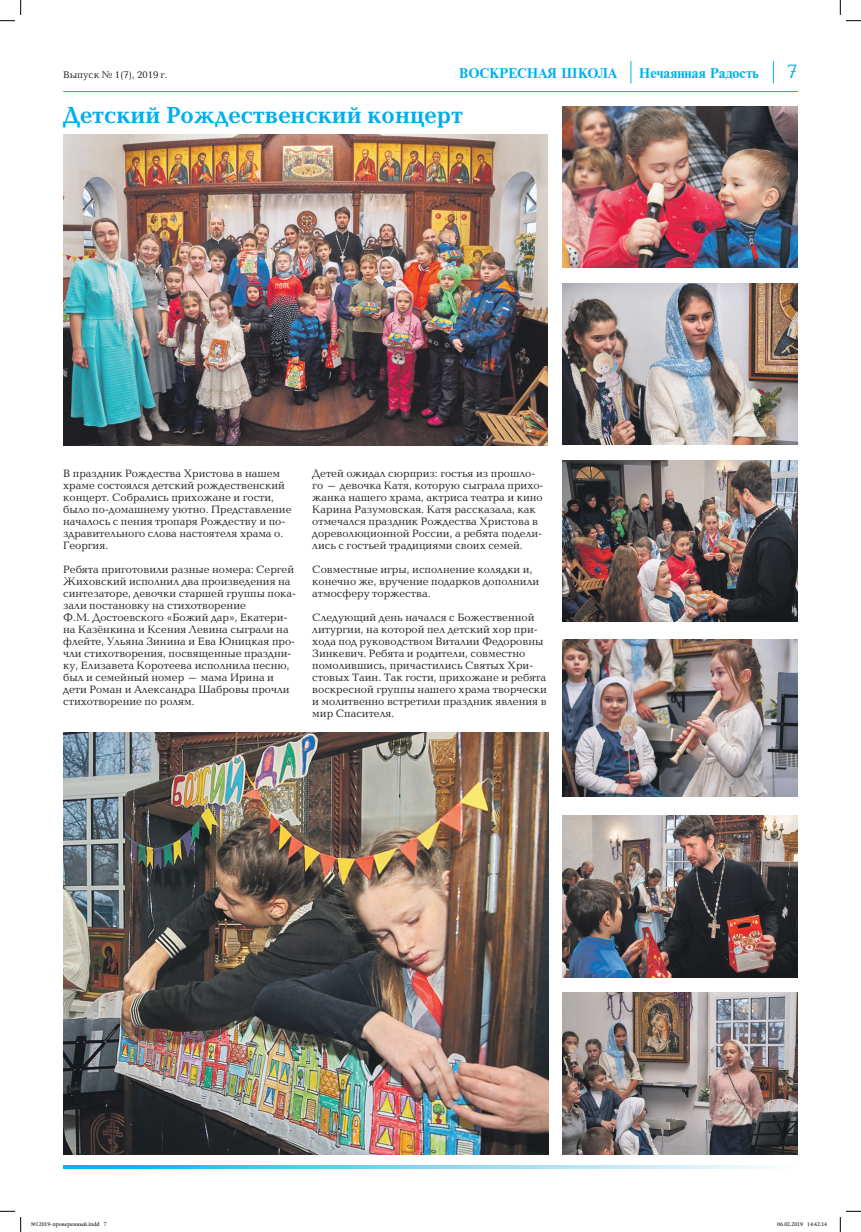
<style>
.page{position:relative;width:861px;height:1232px;background:#fff}
.page>*{position:absolute;margin:0;border:0;box-sizing:border-box;transform-origin:0 0}
.t1{font:700 24px "Baltica C";color:#00aeef}
.t2{font:20px "Baltica C";color:#00aeef}
.t3{font:700 14px "Newton CTT";color:#00b1ec}
.t4{font:700 14px "Newton CTT";color:#00aeef}
.t5{font:11px/12px "Baltica C";color:#231f20}
.t6{font:10px "Baltica C";color:#231f20}
.t7{font:6px "Minion Pro";color:#000}
</style>
<div class="page">
<hr style="left:63px;top:91px;width:734px;height:1px;background:#00aeef">
<svg style="left:773px;top:61px;width:1px;height:22px"></svg>
<svg style="left:630px;top:61px;width:1px;height:22px"></svg>
<svg style="left:63px;top:1166px;width:708px;height:3px;background:#7bd5ef"></svg>
<img style="left:63px;top:733px;width:485px;height:422px">
<img style="left:63px;top:134px;width:484px;height:311px">
<img style="left:563px;top:106px;width:234px;height:162px">
<img style="left:563px;top:283px;width:234px;height:162px">
<img style="left:563px;top:460px;width:234px;height:161px">
<img style="left:563px;top:640px;width:234px;height:157px">
<img style="left:563px;top:816px;width:234px;height:161px">
<img style="left:563px;top:993px;width:234px;height:161px">
<svg style="left:0;top:0;width:21px;height:21px"></svg>
<svg style="left:0;top:1211px;width:21px;height:21px"></svg>
<svg style="left:839px;top:0;width:22px;height:21px"></svg>
<svg style="left:839px;top:1211px;width:22px;height:21px"></svg>
<p class="t6" style="left:63px;top:69px;width:106px">Выпуск № 1(7), 2019 г.</p>
<p class="t4" style="left:459px;top:66px;width:159px">ВОСКРЕСНАЯ ШКОЛА</p>
<p class="t3" style="left:639px;top:66px;width:121px">Нечаянная Радость</p>
<h2 class="t2" style="left:787px;top:61px;width:12px">7</h2>
<h1 class="t1" style="left:63px;top:102px;width:401px">Детский Рождественский концерт</h1>
<p class="t5" style="left:63px;top:468px;width:230px">В праздник Рождества Христова в нашем храме состоялся детский рождественский концерт. Собрались прихожане и гости, было по-домашнему уютно. Представление началось с пения тропаря Рождеству и по&shy;здравительного слова настоятеля храма о.<br>Георгия.</p>
<p class="t5" style="left:63px;top:564px;width:234px">Ребята приготовили разные номера: Сергей Жиховский исполнил два произведения на синтезаторе, девочки старшей группы пока&shy;зали постановку на стихотворение<br>Ф.М. Достоевского «Божий дар», Екатери&shy;на Казёнкина и Ксения Левина сыграли на флейте, Ульяна Зинина и Ева Юницкая про&shy;чли стихотворения, посвященные праздни&shy;ку, Елизавета Коротеева исполнила песню, был и семейный номер – мама Ирина и дети Роман и Александра Шабровы прочли стихотворение по ролям.</p>
<p class="t5" style="left:312px;top:468px;width:233px">Детей ожидал сюрприз: гостья из прошло&shy;го – девочка Катя, которую сыграла прихо&shy;жанка нашего храма, актриса театра и кино Карина Разумовская. Катя рассказала, как отмечался праздник Рождества Христова в дореволюционной России, а ребята подели&shy;лись с гостьей традициями своих семей.</p>
<p class="t5" style="left:312px;top:564px;width:228px">Совместные игры, исполнение колядки и, конечно же, вручение подарков дополнили атмосферу торжества.</p>
<p class="t5" style="left:312px;top:612px;width:236px">Следующий день начался с Божественной литургии, на которой пел детский хор при&shy;хода под руководством Виталии Федоровны Зинкевич. Ребята и родители, совместно помолившись, причастились Святых Хри&shy;стовых Таин. Так гости, прихожане и ребята воскресной группы нашего храма творчески и молитвенно встретили праздник явления в мир Спасителя.</p>
<p class="t7" style="left:31px;top:1220px;width:78px">№12019-проверенный.indd 7</p>
<p class="t7" style="left:777px;top:1220px;width:51px">06.02.2019 14:42:14</p>
</div>
